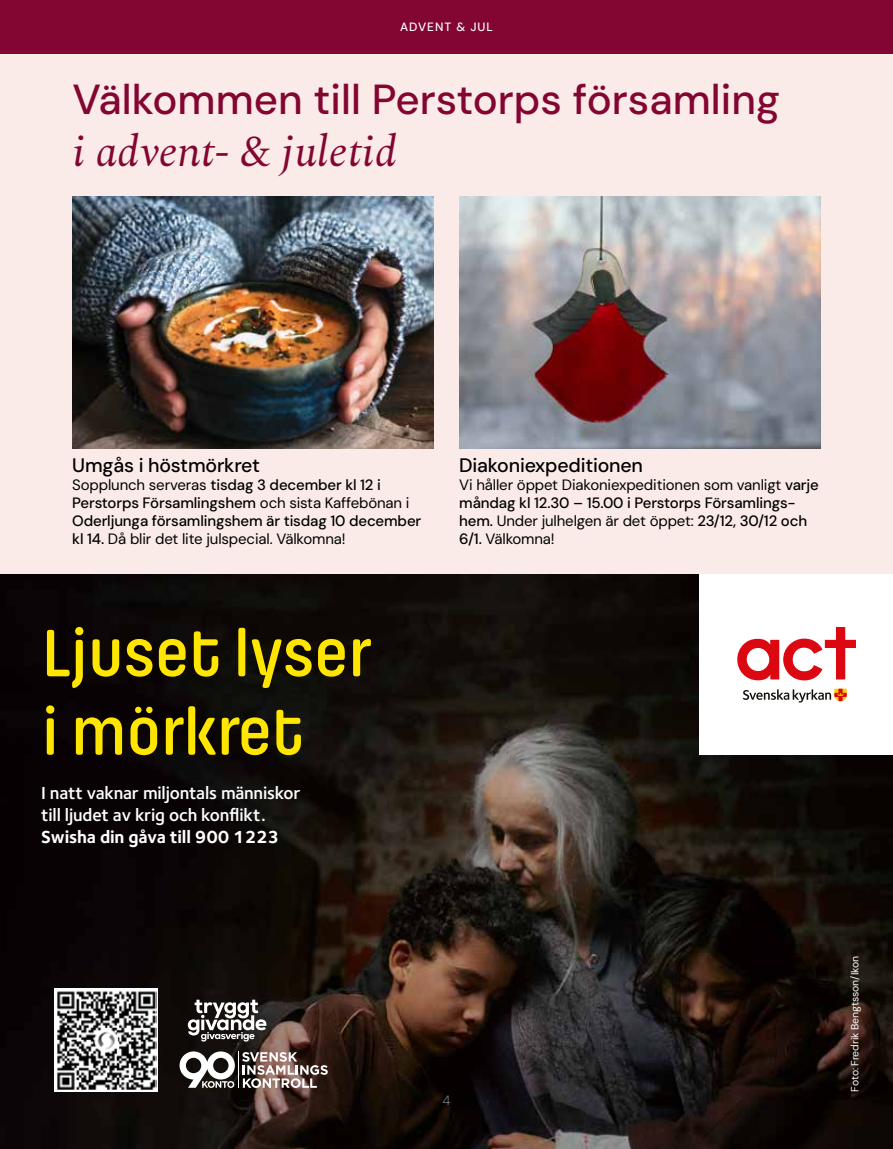
<style>
.page{position:relative;width:893px;height:1149px;background:#fff}
.page>*{position:absolute;margin:0;border:0;box-sizing:border-box;transform-origin:0 0}
.t1{font:600 81.9px/88.7px "Pilcrow Soft";letter-spacing:-.035em;color:#ffe600}
.t2{font:600 69.6px/78.4px "Pilcrow Soft";letter-spacing:-.01em;color:#ffe600}
.t3{font:italic 43.5px "Spectral";color:#830531}
.t4{font:500 42px "DM Sans";color:#830531}
.t5{font:700 22.8px "Foundry Sterling OT3";color:#fff}
.t6{font:500 19.5px "DM Sans";letter-spacing:-.01em;color:#000}
.t7{font:600 18px/21.6px "Foundry Sterling OT3";letter-spacing:-.01em;color:#fff}
.t8{font:700 18px "Foundry Sterling OT3";letter-spacing:-.01em;color:#fff}
.t9{font:500 15px/18px "DM Sans";letter-spacing:-.01em;color:#000}
.t10{font:15px/18px "DM Sans";letter-spacing:-.01em;color:#000}
.t11{font:300 13.5px "DM Sans";color:#767578}
.t12{font:500 12px "DM Sans";letter-spacing:.08em;color:#fff}
.t13{font:10.5px "DM Sans";letter-spacing:-.01em;color:#fff}
.s1{font-weight:400}
.s2{font-weight:500}
</style>
<div class="page">
<div style="left:0;top:0;width:893px;height:1148px;background:#faebe8"></div>
<img style="left:72px;top:196px;width:362px;height:253px">
<img style="left:459px;top:196px;width:362px;height:253px">
<div style="left:0;top:0;width:893px;height:54px;background:#830531"></div>
<img style="left:0;top:574px;width:893px;height:574px">
<hr style="left:238px;top:1050px;width:1px;height:37px;background:#fff">
<svg style="left:242px;top:1051px;width:86px;height:36px;background:#877570"></svg>
<svg style="left:180px;top:1051px;width:55px;height:36px;background:#8d8b89"></svg>
<svg style="left:188px;top:999px;width:79px;height:42px;background:#6d6a68"></svg>
<div style="left:700px;top:574px;width:193px;height:180px;background:#fff"></div>
<svg style="left:737px;top:627px;width:119px;height:53px"></svg>
<svg style="left:743px;top:688px;width:104px;height:14px"></svg>
<svg style="left:54px;top:988px;width:103px;height:103px"></svg>
<img style="left:55px;top:989px;width:101px;height:101px">
<p class="t12" style="left:400px;top:19px;width:94px">ADVENT &amp; JUL</p>
<h3 class="t4" style="left:72px;top:73px;width:709px">Välkommen till Perstorps församling</h3>
<h3 class="t3" style="left:72px;top:120px;width:326px">i advent- &amp; juletid</h3>
<h3 class="t6" style="left:72px;top:453px;width:189px">Umgås i höstmörkret</h3>
<p class="t9" style="left:72px;top:476px;width:350px"><span class="s1">Sopplunch serveras</span> tisdag 3 december kl 12 i Perstorps Församlingshem <span class="s1">och sista Kaffebönan i </span>Oderljunga församlingshem är tisdag 10 december kl 14. <span class="s1">Då blir det lite julspecial. Välkomna!</span></p>
<h1 class="t1" style="left:2px;top:567px;width:143px">ljus kret</h1>
<h2 class="t2" style="left:41px;top:615px;width:331px">Ljuset lyser i mörkret</h2>
<h1 class="t1" style="left:19px;top:616px;width:304px">Sprid ljus i mörkret</h1>
<p class="t7" style="left:41px;top:781px;width:261px">I natt vaknar miljontals människor till ljudet av krig och konflikt.</p>
<p class="t8" style="left:41px;top:821px;width:239px">Swisha din gåva till 900 1223</p>
<h3 class="t5" style="left:25px;top:802px;width:170px">Swisha för fred!</h3>
<h3 class="t6" style="left:459px;top:453px;width:185px">Diakoniexpeditionen</h3>
<p class="t10" style="left:459px;top:476px;width:361px">Vi håller öppet Diakoniexpeditionen som vanligt <span class="s2">varje måndag kl 12.30 – 15.00 i Perstorps Församlings&shy;hem.</span> Under julhelgen är det öppet: <span class="s2">23/12, 30/12 och 6/1.</span> Välkomna!</p>
<p class="t11" style="left:442px;top:1091px;width:10px">4</p>
<p class="t13" style="left:848px;top:1091px;width:137px;rotate:-90deg">Foto: Fredrik Bengtsson/Ikon</p>
</div>
